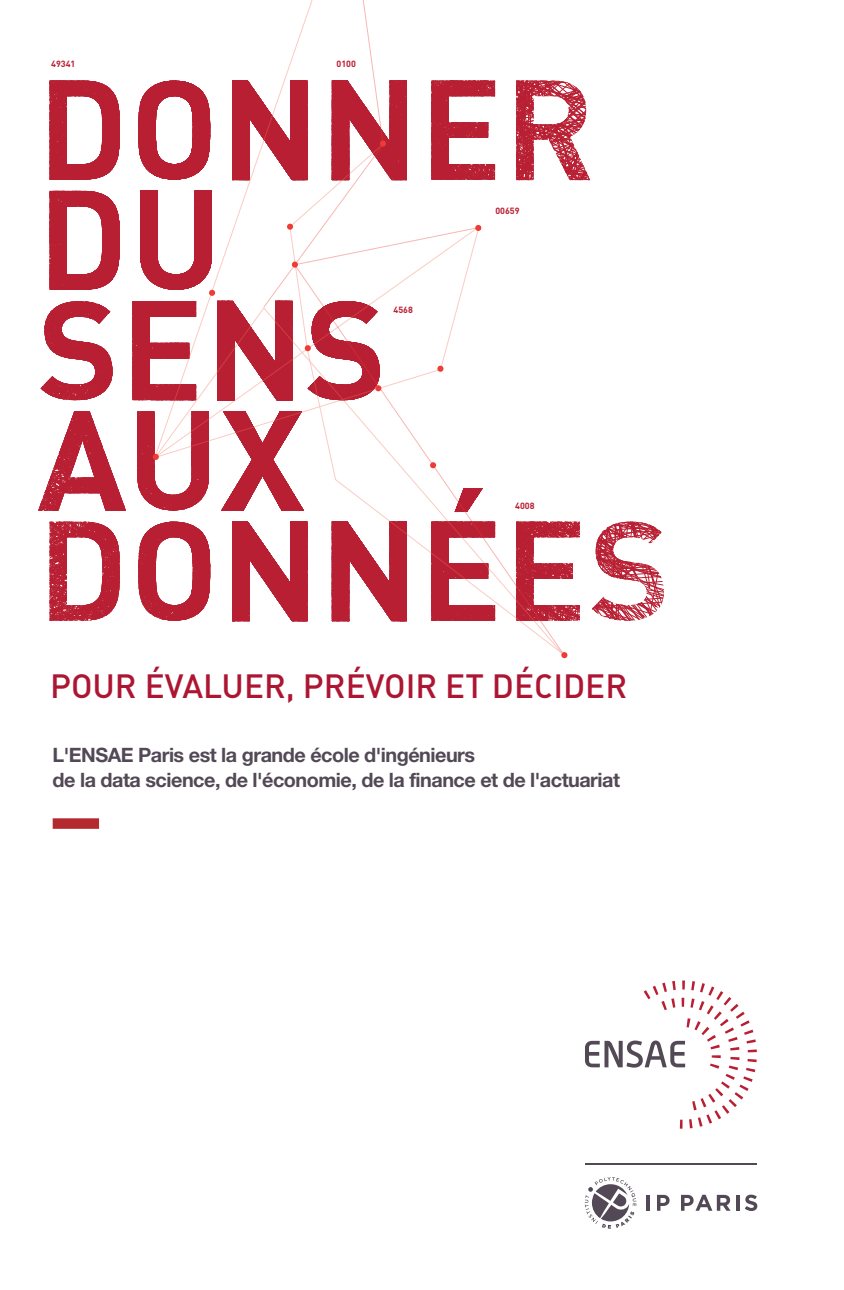
<style>
.page{position:relative;width:844px;height:1290px;background:#fff}
.page>*{position:absolute;margin:0;border:0;box-sizing:border-box;transform-origin:0 0}
.t1{font:33.25px "DIN Medium Alternate";color:#ad1633}
.t2{font:700 19.78px/24.3px "Helvetica Neue";letter-spacing:-.025em;color:#534956}
.t3{font:700 8.92px "DIN";color:#b91f33}
</style>
<div class="page">
<svg style="left:49px;top:521px;width:615px;height:100px"></svg>
<svg style="left:49px;top:521px;width:104px;height:56px"></svg>
<svg style="left:41px;top:460px;width:112px;height:43px"></svg>
<svg style="left:56px;top:435px;width:97px;height:25px"></svg>
<svg style="left:40px;top:191px;width:113px;height:244px"></svg>
<svg style="left:153px;top:80px;width:414px;height:542px"></svg>
<svg style="left:293px;top:227px;width:271px;height:426px"></svg>
<svg style="left:475px;top:225px;width:6px;height:6px"></svg>
<svg style="left:437px;top:366px;width:6px;height:6px"></svg>
<svg style="left:375px;top:385px;width:6px;height:6px"></svg>
<svg style="left:430px;top:462px;width:6px;height:6px"></svg>
<svg style="left:561px;top:652px;width:6px;height:6px"></svg>
<svg style="left:262px;top:0;width:126px;height:308px"></svg>
<svg style="left:305px;top:345px;width:6px;height:6px"></svg>
<svg style="left:209px;top:290px;width:6px;height:6px"></svg>
<svg style="left:153px;top:454px;width:6px;height:6px"></svg>
<div style="left:53px;top:818px;width:46px;height:11px;background:#b4292d"></div>
<svg style="left:584px;top:1177px;width:52px;height:51px"></svg>
<hr style="left:646px;top:1195px;width:4px;height:16px;background:#534956">
<svg style="left:657px;top:1195px;width:12px;height:16px"></svg>
<svg style="left:681px;top:1195px;width:49px;height:16px"></svg>
<svg style="left:736px;top:1195px;width:3px;height:16px"></svg>
<svg style="left:744px;top:1194px;width:13px;height:17px"></svg>
<hr style="left:585px;top:1163px;width:171px;height:2px;background:#534956">
<svg style="left:585px;top:980px;width:171px;height:149px"></svg>
<p class="t3" style="left:51px;top:59px;width:26px">49341</p>
<p class="t3" style="left:336px;top:59px;width:21px">0100</p>
<p class="t3" style="left:393px;top:304px;width:21px">4568</p>
<p class="t3" style="left:495px;top:206px;width:26px">00659</p>
<p class="t3" style="left:515px;top:500px;width:21px">4008</p>
<h1 class="t1" style="left:50px;top:667px;width:578px">POUR ÉVALUER, PRÉVOIR ET DÉCIDER</h1>
<p class="t2" style="left:53px;top:745px;width:569px">L'ENSAE Paris est la grande école d'ingénieurs<br>de la data science, de l'économie, de la finance et de l'actuariat</p>
</div>
